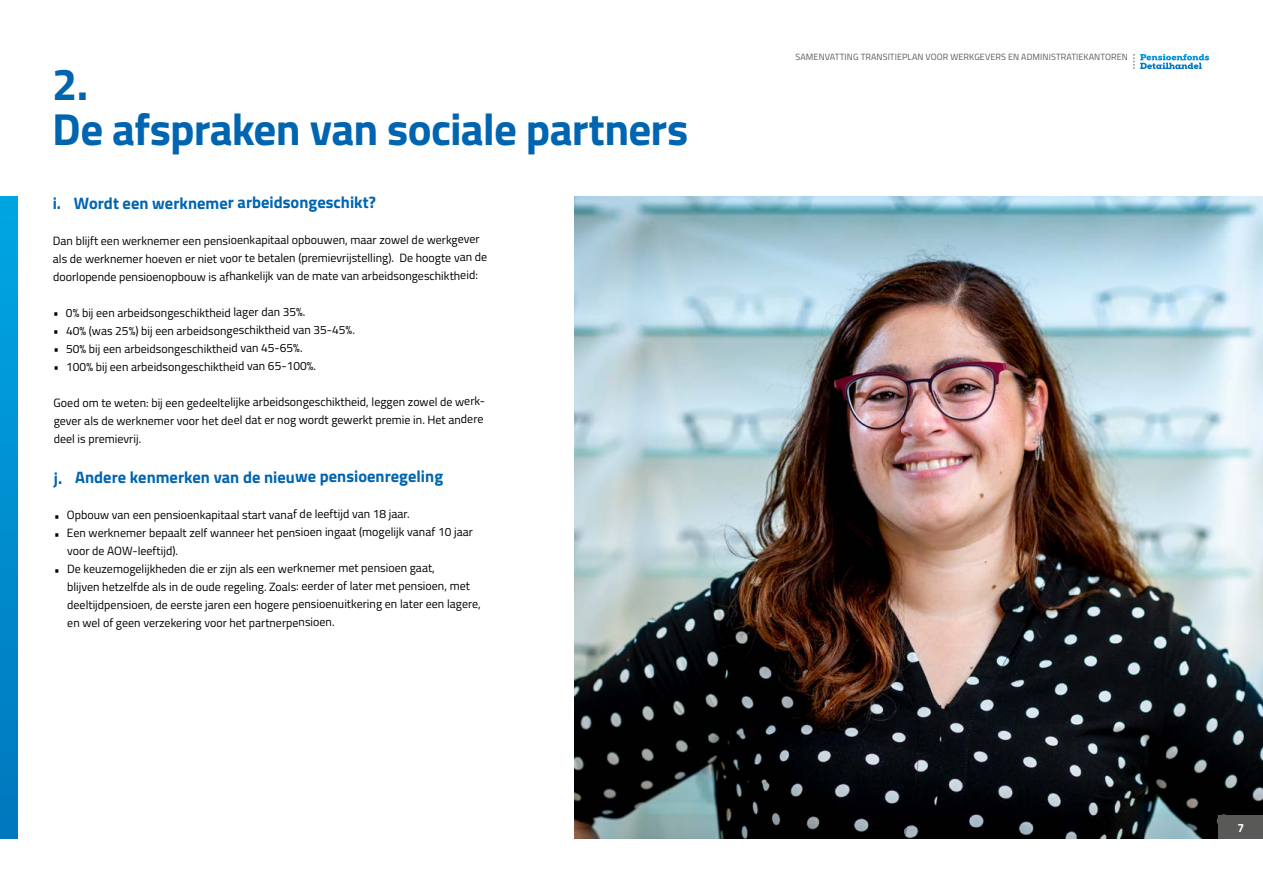
<style>
.page{position:relative;width:1263px;height:893px;background:#fff}
.page>*{position:absolute;margin:0;border:0;box-sizing:border-box;transform-origin:0 0}
.t1{font:700 45px/45px "Titillium";letter-spacing:-.02em;color:#0065b0}
.t2{font:700 16.5px "Titillium";letter-spacing:-.005em;color:#0065b0}
.t3{font:12px/18px "Titillium";letter-spacing:-.005em;color:#000}
.t4{font:700 12px "Titillium";color:#fff}
.t5{font:9px "Titillium";letter-spacing:.01em;color:#595958}
</style>
<div class="page">
<img style="left:575px;top:196px;width:688px;height:643px">
<div style="left:1218px;top:815px;width:45px;height:24px;background:#595958"></div>
<svg style="left:1134px;top:54px;width:75px;height:15px"></svg>
<div style="left:0;top:197px;width:17px;height:642px;background:#00a5e0"></div>
<div style="left:0;top:217px;width:17px;height:622px;background:linear-gradient(to bottom,#00a6e0,#0077be)"></div>
<h1 class="t1" style="left:52px;top:59px;width:637px">2.<br>De afspraken van sociale partners</h1>
<h2 class="t2" style="left:53px;top:190px;width:325px">i. Wordt een werknemer arbeidsongeschikt?</h2>
<p class="t3" style="left:53px;top:231px;width:436px">Dan blijft een werknemer een pensioenkapitaal opbouwen, maar zowel de werkgever als de werknemer hoeven er niet voor te betalen (premievrijstelling). De hoogte van de doorlopende pensioenopbouw is afhankelijk van de mate van arbeidsongeschiktheid:</p>
<p class="t3" style="left:53px;top:303px;width:254px">• 0% bij een arbeidsongeschiktheid lager dan 35%.</p>
<p class="t3" style="left:53px;top:321px;width:303px">• 40% (was 25%) bij een arbeidsongeschiktheid van 35-45%.</p>
<p class="t3" style="left:53px;top:339px;width:251px">• 50% bij een arbeidsongeschiktheid van 45-65%.</p>
<p class="t3" style="left:53px;top:357px;width:264px">• 100% bij een arbeidsongeschiktheid van 65-100%.</p>
<p class="t3" style="left:54px;top:392px;width:433px">Goed om te weten: bij een gedeeltelijke arbeidsongeschiktheid, leggen zowel de werk&shy;gever als de werknemer voor het deel dat er nog wordt gewerkt premie in. Het andere deel is premievrij.</p>
<h2 class="t2" style="left:54px;top:464px;width:391px">j. Andere kenmerken van de nieuwe pensioenregeling</h2>
<p class="t3" style="left:54px;top:505px;width:357px">• Opbouw van een pensioenkapitaal start vanaf de leeftijd van 18 jaar.</p>
<p class="t3" style="left:67px;top:522px;width:407px;line-height:18.6px;text-indent:-13px">• Een werknemer bepaalt zelf wanneer het pensioen ingaat (mogelijk vanaf 10 jaar voor de AOW-leeftijd).</p>
<p class="t3" style="left:67px;top:559px;width:415px;text-indent:-13px">• De keuzemogelijkheden die er zijn als een werknemer met pensioen gaat,<br>blijven hetzelfde als in de oude regeling. Zoals: eerder of later met pensioen, met deeltijdpensioen, de eerste jaren een hogere pensioenuitkering en later een lagere, en wel of geen verzekering voor het partnerpensioen.</p>
<p class="t5" style="left:796px;top:50px;width:334px">SAMENVATTING TRANSITIEPLAN VOOR WERKGEVERS EN ADMINISTRATIEKANTOREN</p>
<p class="t4" style="left:1237px;top:818px;width:8px">7</p>
</div>
